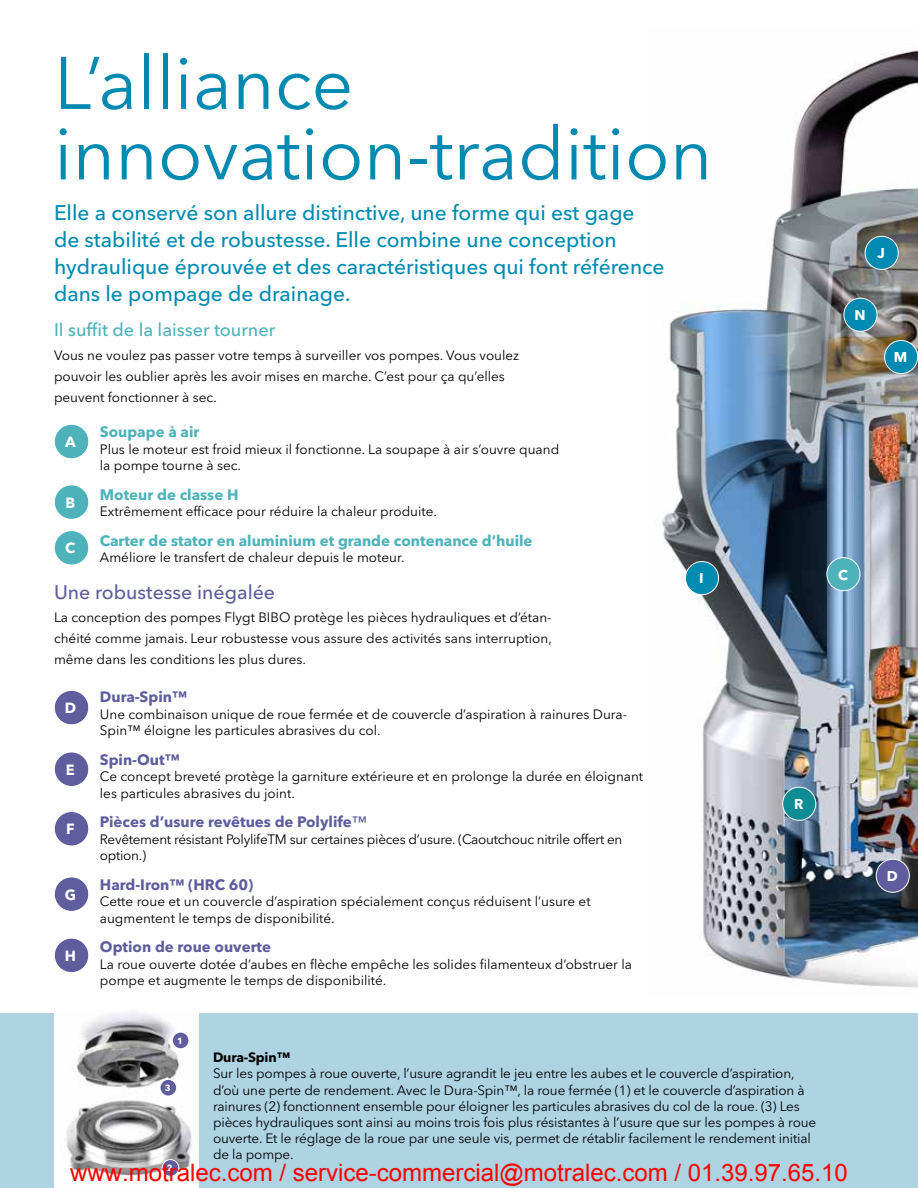
<style>
.page{position:relative;width:918px;height:1188px;background:#fff}
.page>*{position:absolute;margin:0;border:0;box-sizing:border-box;transform-origin:0 0}
.t1{font:73.5px/70.5px "Avenir Next LT Pro";color:#008ab1}
.t2{font:24px "Arial";color:#f00}
.t3{font:500 21px/27px "Avenir Next LT Pro";color:#008ab1}
.t4{font:500 19.5px "Avenir Next LT Pro";color:#5f5d9e}
.t5{font:500 18px "Avenir Next LT Pro";color:#4db2ba}
.t6{font:700 15px "Avenir Next LT Pro";color:#5f5d9e}
.t7{font:700 15px "Avenir Next LT Pro";color:#4db2ba}
.t8{font:700 14.7px "Avenir Next LT Pro";color:#fff}
.t9{font:700 14.1px "Avenir Next LT Pro";color:#fff}
.t10{font:13.5px/16.5px "Avenir Next LT Pro";color:#000}
.t11{font:13.5px/16.5px "Avenir Next LT Pro";letter-spacing:-.02em;color:#000}
.t12{font:700 13.5px "Avenir Next LT Pro";letter-spacing:-.01em;color:#000}
.t13{font:700 9px "Avenir Next LT Pro";color:#fff}
.s1{font-weight:500}
</style>
<div class="page">
<div style="left:54px;top:424px;width:35px;height:35px;background:#4db2ba;border-radius:50%"></div>
<div style="left:54px;top:424px;width:35px;height:35px;border:1px solid #fff;border-radius:50%"></div>
<div style="left:54px;top:485px;width:35px;height:34px;background:#4db2ba;border-radius:50%"></div>
<div style="left:54px;top:485px;width:35px;height:35px;border:1px solid #fff;border-radius:50%"></div>
<div style="left:54px;top:531px;width:35px;height:34px;background:#4db2ba;border-radius:50%"></div>
<div style="left:54px;top:530px;width:35px;height:35px;border:1px solid #fff;border-radius:50%"></div>
<div style="left:54px;top:690px;width:35px;height:35px;background:#5f5d9e;border-radius:50%"></div>
<div style="left:54px;top:690px;width:35px;height:35px;border:1px solid #fff;border-radius:50%"></div>
<div style="left:54px;top:752px;width:35px;height:34px;background:#5f5d9e;border-radius:50%"></div>
<div style="left:54px;top:752px;width:35px;height:35px;border:1px solid #fff;border-radius:50%"></div>
<div style="left:54px;top:812px;width:35px;height:34px;background:#5f5d9e;border-radius:50%"></div>
<div style="left:54px;top:811px;width:35px;height:35px;border:1px solid #fff;border-radius:50%"></div>
<div style="left:54px;top:877px;width:35px;height:34px;background:#5f5d9e;border-radius:50%"></div>
<div style="left:54px;top:877px;width:35px;height:35px;border:1px solid #fff;border-radius:50%"></div>
<div style="left:0;top:1013px;width:918px;height:175px;background:#aed4e3"></div>
<img style="left:54px;top:1012px;width:145px;height:176px">
<div style="left:172px;top:1032px;width:17px;height:17px;background:#5f5d9e;border-radius:50%"></div>
<div style="left:172px;top:1032px;width:17px;height:17px;border:1px solid #fff;border-radius:50%"></div>
<div style="left:160px;top:1079px;width:17px;height:17px;background:#5f5d9e;border-radius:50%"></div>
<div style="left:160px;top:1079px;width:17px;height:17px;border:1px solid #fff;border-radius:50%"></div>
<div style="left:162px;top:1160px;width:17px;height:16px;background:#5f5d9e;border-radius:50%"></div>
<div style="left:162px;top:1159px;width:17px;height:17px;border:1px solid #fff;border-radius:50%"></div>
<div style="left:54px;top:938px;width:35px;height:35px;background:#5f5d9e;border-radius:50%"></div>
<div style="left:54px;top:938px;width:35px;height:35px;border:1px solid #fff;border-radius:50%"></div>
<img style="left:662px;top:50px;width:256px;height:937px">
<div style="left:865px;top:236px;width:33px;height:33px;background:#008ab1;border-radius:50%"></div>
<div style="left:865px;top:236px;width:34px;height:34px;border:1px solid #fff;border-radius:50%"></div>
<div style="left:685px;top:562px;width:34px;height:33px;background:#008ab1;border-radius:50%"></div>
<div style="left:685px;top:561px;width:34px;height:34px;border:1px solid #fff;border-radius:50%"></div>
<div style="left:885px;top:340px;width:33px;height:34px;background:#008ab1;border-radius:50%"></div>
<div style="left:884px;top:340px;width:34px;height:34px;border:1px solid #fff;border-radius:50%"></div>
<div style="left:827px;top:558px;width:33px;height:33px;background:#4db2ba;border-radius:50%"></div>
<div style="left:827px;top:557px;width:33px;height:34px;border:1px solid #fff;border-radius:50%"></div>
<div style="left:876px;top:859px;width:33px;height:33px;background:#5f5d9e;border-radius:50%"></div>
<div style="left:876px;top:859px;width:34px;height:34px;border:1px solid #fff;border-radius:50%"></div>
<div style="left:783px;top:787px;width:33px;height:33px;background:#0d8c96;border-radius:50%"></div>
<div style="left:782px;top:787px;width:34px;height:34px;border:1px solid #fff;border-radius:50%"></div>
<div style="left:844px;top:298px;width:33px;height:33px;background:#008ab1;border-radius:50%"></div>
<div style="left:844px;top:298px;width:33px;height:34px;border:1px solid #fff;border-radius:50%"></div>
<h1 class="t1" style="left:54px;top:48px;width:660px">L’alliance innovation-tradition</h1>
<h3 class="t3" style="left:54px;top:199px;width:612px">Elle a conservé son allure distinctive, une forme qui est gage de stabilité et de robustesse. Elle combine une conception hydraulique éprouvée et des caractéristiques qui font référence dans le pompage de drainage.</h3>
<h3 class="t5" style="left:54px;top:319px;width:223px">Il suffit de la laisser tourner</h3>
<p class="t10" style="left:54px;top:345px;width:467px;line-height:21px">Vous ne voulez pas passer votre temps à surveiller vos pompes. Vous voulez pouvoir les oublier après les avoir mises en marche. C’est pour ça qu’elles peuvent fonctionner à sec.</p>
<p class="t8" style="left:65px;top:433px;width:12px">A</p>
<p class="t7" style="left:100px;top:423px;width:101px">Soupape à air</p>
<p class="t10" style="left:100px;top:441px;width:461px">Plus le moteur est froid mieux il fonctionne. La soupape à air s’ouvre quand la pompe tourne à sec.</p>
<p class="t7" style="left:100px;top:486px;width:140px">Moteur de classe H</p>
<p class="t10" style="left:100px;top:504px;width:339px">Extrêmement efficace pour réduire la chaleur produite.</p>
<p class="t7" style="left:100px;top:532px;width:434px">Carter de stator en aluminium et grande contenance d’huile</p>
<p class="t10" style="left:100px;top:550px;width:306px">Améliore le transfert de chaleur depuis le moteur.</p>
<h3 class="t4" style="left:54px;top:580px;width:223px">Une robustesse inégalée</h3>
<p class="t10" style="left:54px;top:607px;width:499px;line-height:21px;text-align:justify">La conception des pompes Flygt BIBO protège les pièces hydrauliques et d’étan&shy;chéité comme jamais. Leur robustesse vous assure des activités sans interruption, même dans les conditions les plus dures.</p>
<p class="t8" style="left:65px;top:699px;width:13px">D</p>
<p class="t8" style="left:65px;top:494px;width:11px">B</p>
<p class="t8" style="left:65px;top:539px;width:12px">C</p>
<p class="t6" style="left:100px;top:688px;width:89px">Dura-Spin™</p>
<p class="t10" style="left:100px;top:706px;width:529px">Une combinaison unique de roue fermée et de couvercle d’aspiration à rainures Dura-<br>Spin™ éloigne les particules abrasives du col.</p>
<p class="t6" style="left:100px;top:750px;width:81px">Spin-Out™</p>
<p class="t10" style="left:100px;top:768px;width:545px">Ce concept breveté protège la garniture extérieure et en prolonge la durée en éloignant les particules abrasives du joint.</p>
<p class="t6" style="left:100px;top:813px;width:268px">Pièces d’usure revêtues de Polylife<span class="s1">™</span></p>
<p class="t11" style="left:100px;top:831px;width:524px">Revêtement résistant PolylifeTM sur certaines pièces d’usure. (Caoutchouc nitrile offert en option.)</p>
<p class="t6" style="left:100px;top:875px;width:155px">Hard-Iron™ (HRC 60)</p>
<p class="t10" style="left:100px;top:893px;width:492px">Cette roue et un couvercle d’aspiration spécialement conçus réduisent l’usure et augmentent le temps de disponibilité.</p>
<p class="t6" style="left:100px;top:938px;width:173px">Option de roue ouverte</p>
<p class="t10" style="left:100px;top:956px;width:534px">La roue ouverte dotée d’aubes en flèche empêche les solides filamenteux d’obstruer la pompe et augmente le temps de disponibilité.</p>
<p class="t8" style="left:66px;top:761px;width:10px">E</p>
<p class="t8" style="left:66px;top:820px;width:10px">F</p>
<p class="t8" style="left:65px;top:886px;width:13px">G</p>
<p class="t8" style="left:65px;top:947px;width:13px">H</p>
<p class="t9" style="left:699px;top:570px;width:6px">I</p>
<p class="t9" style="left:877px;top:245px;width:9px">J</p>
<p class="t9" style="left:854px;top:307px;width:13px">N</p>
<p class="t9" style="left:894px;top:349px;width:15px">M</p>
<p class="t9" style="left:838px;top:566px;width:11px">C</p>
<p class="t9" style="left:794px;top:796px;width:11px">R</p>
<p class="t9" style="left:887px;top:868px;width:12px">D</p>
<p class="t13" style="left:177px;top:1035px;width:7px">1</p>
<p class="t12" style="left:213px;top:1049px;width:79px">Dura-Spin™</p>
<p class="t10" style="left:213px;top:1066px;width:605px">Sur les pompes à roue ouverte, l’usure agrandit le jeu entre les aubes et le couvercle d’aspiration, d’où une perte de rendement. Avec le Dura-Spin™, la roue fermée (1) et le couvercle d’aspiration à rainures (2) fonctionnent ensemble pour éloigner les particules abrasives du col de la roue. (3) Les pièces hydrauliques sont ainsi au moins trois fois plus résistantes à l’usure que sur les pompes à roue ouverte. Et le réglage de la roue par une seule vis, permet de rétablir facilement le rendement initial de la pompe.</p>
<p class="t13" style="left:165px;top:1082px;width:7px">3</p>
<h2 class="t2" style="left:70px;top:1164px;width:779px">www.motralec.com / service-commercial@motralec.com / 01.39.97.65.10</h2>
<p class="t13" style="left:167px;top:1163px;width:7px">2</p>
</div>
